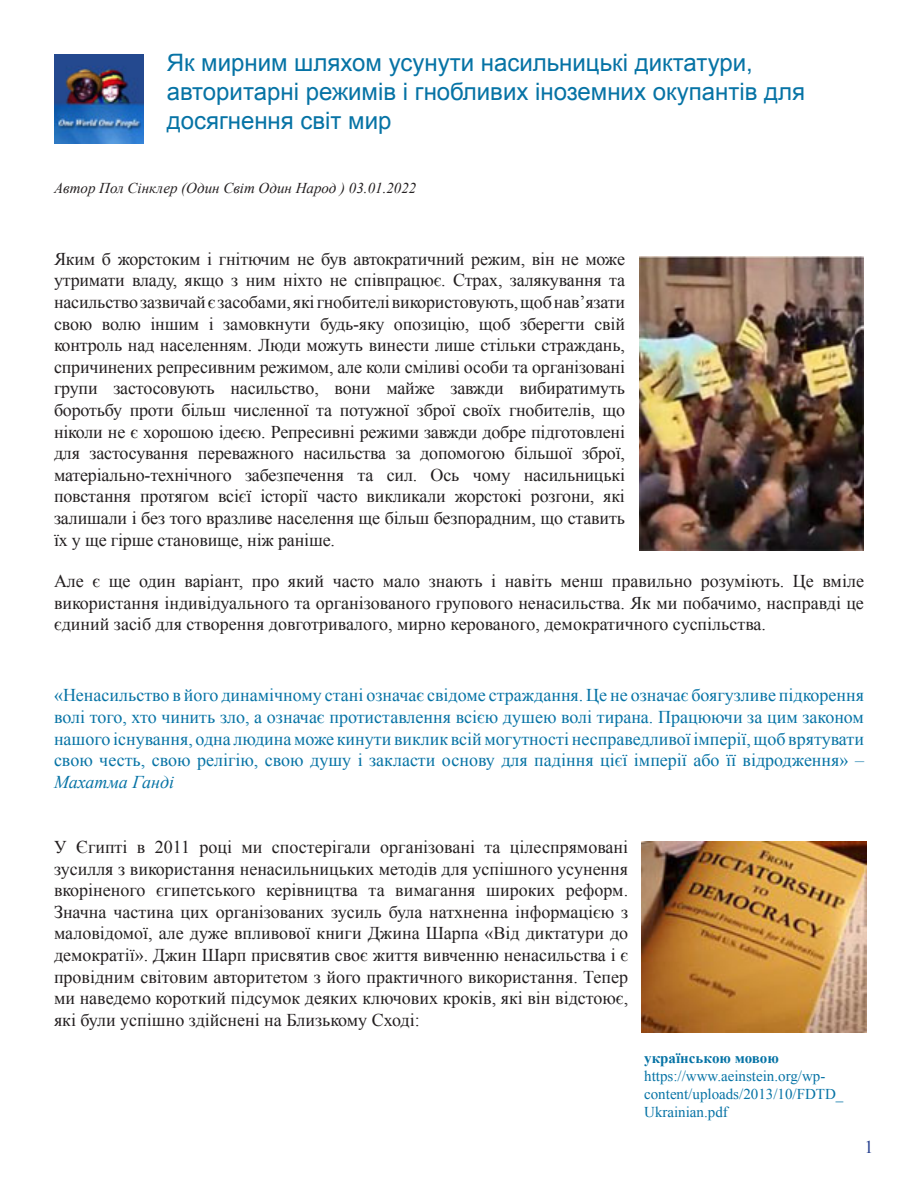
<style>
.page{position:relative;width:918px;height:1188px;background:#fff}
.page>*{position:absolute;margin:0;border:0;box-sizing:border-box;transform-origin:0 0}
.t1{font:24px/28.8px "Arial";color:#0673a5}
.t2{font:18px/21.6px "Times New Roman";color:#231f20;text-align:justify}
.t3{font:18px/21.6px "Times New Roman";color:#0673a5;text-align:justify}
.t4{font:18px "Times New Roman";color:#253f8e}
.t5{font:15px/18px "Times New Roman";color:#0673a5}
.t6{font:italic 15px "Times New Roman";color:#231f20}
.s1{font-style:italic}
.s2{font-weight:700}
</style>
<div class="page">
<img style="left:639px;top:256px;width:225px;height:294px">
<img style="left:641px;top:842px;width:225px;height:190px">
<img style="left:54px;top:54px;width:90px;height:90px">
<p class="t1" style="left:167px;top:49px;width:640px">Як мирним шляхом усунути насильницькі диктатури, авторитарні режимів і гнобливих іноземних окупантів для досягнення світ мир</p>
<p class="t6" style="left:54px;top:178px;width:364px">Автор Пол Сінклер (Один Світ Один Народ ) 03.01.2022</p>
<p class="t2" style="left:54px;top:248px;width:573px">Яким б жорстоким і гнітючим не був автократичний режим, він не може утримати владу, якщо з ним ніхто не співпрацює. Страх, залякування та насильство зазвичай є засобами, які гнобителі використовують, щоб нав’язати свою волю іншим і замовкнути будь-яку опозицію, щоб зберегти свій контроль над населенням. Люди можуть винести лише стільки страждань, спричинених репресивним режимом, але коли сміливі особи та організовані групи застосовують насильство, вони майже завжди вибиратимуть боротьбу проти більш численної та потужної зброї своїх гнобителів, що ніколи не є хорошою ідеєю. Репресивні режими завжди добре підготовлені для застосування переважного насильства за допомогою більшої зброї, матеріально-технічного забезпечення та сил. Ось чому насильницькі повстання протягом всієї історії часто викликали жорстокі розгони, які залишали і без того вразливе населення ще більш безпорадним, що ставить їх у ще гірше становище, ніж раніше.</p>
<p class="t2" style="left:54px;top:570px;width:812px">Але є ще один варіант, про який часто мало знають і навіть менш правильно розуміють. Це вміле використання індивідуального та організованого групового ненасильства. Як ми побачимо, насправді це єдиний засіб для створення довготривалого, мирно керованого, демократичного суспільства.</p>
<p class="t3" style="left:54px;top:684px;width:812px">«Ненасильство в його динамічному стані означає свідоме страждання. Це не означає боягузливе підкорення волі того, хто чинить зло, а означає протиставлення всією душею волі тирана. Працюючи за цим законом нашого існування, одна людина може кинути виклик всій могутності несправедливої імперії, щоб врятувати свою честь, свою релігію, свою душу і закласти основу для падіння цієї імперії або її відродження» <span class="s1">– Махатма Ганді</span></p>
<p class="t2" style="left:54px;top:836px;width:576px">У Єгипті в 2011 році ми спостерігали організовані та цілеспрямовані зусилля з використання ненасильницьких методів для успішного усунення вкоріненого єгипетського керівництва та вимагання широких реформ.<br>Значна частина цих організованих зусиль була натхненна інформацією з маловідомої, але дуже впливової книги Джина Шарпа «Від диктатури до демократії». Джин Шарп присвятив своє життя вивченню ненасильства і є провідним світовим авторитетом з його практичного використання. Тепер ми наведемо короткий підсумок деяких ключових кроків, які він відстоює, які були успішно здійснені на Близькому Сході:</p>
<p class="t5" style="left:644px;top:1049px;width:201px"><span class="s2">українською мовою </span>https://www.aeinstein.org/wp&shy;content/uploads/2013/10/FDTD_<br>Ukrainian.pdf</p>
<p class="t4" style="left:864px;top:1135px;width:10px">1</p>
</div>
